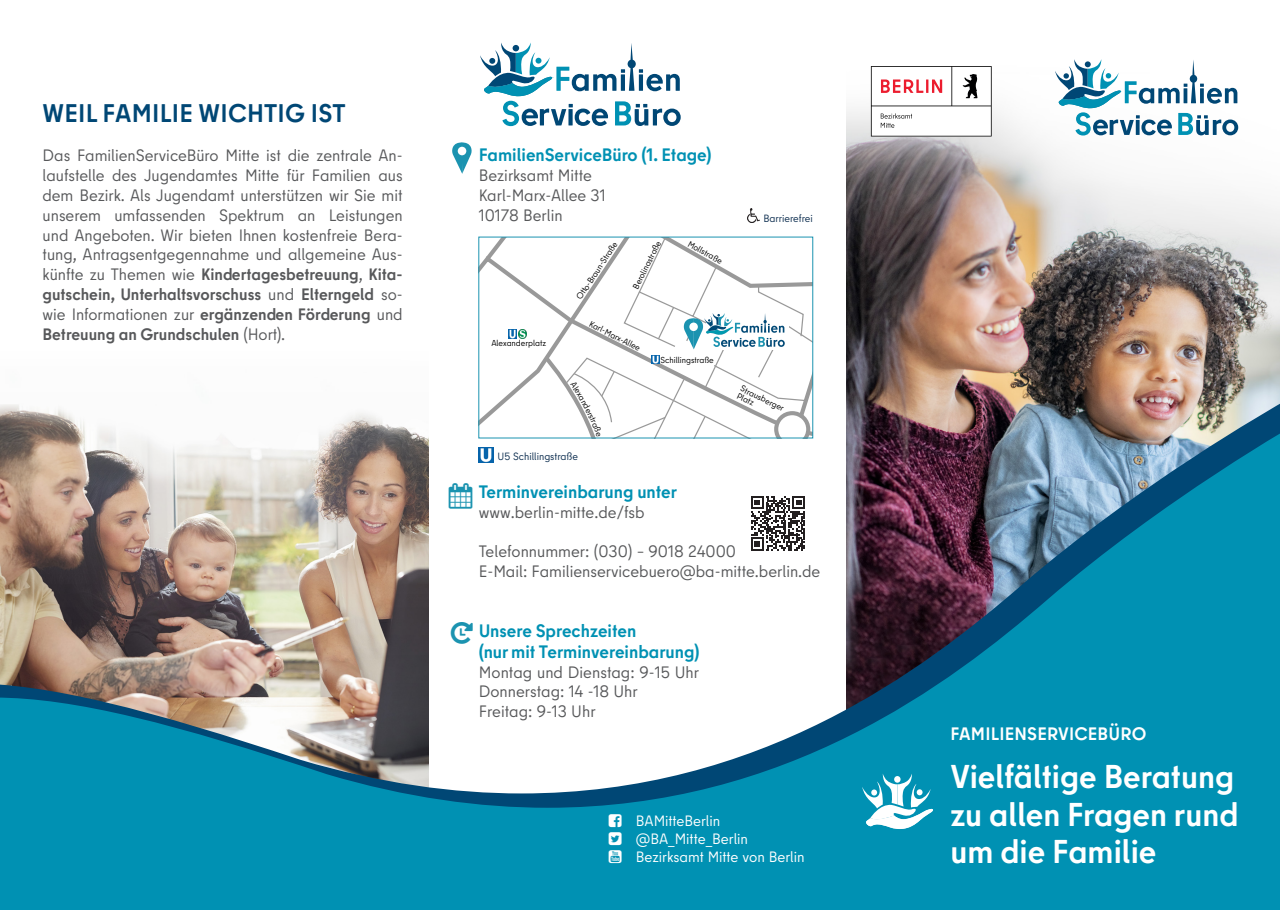
<style>
.page{position:relative;width:1280px;height:910px;background:#fff}
.page>*{position:absolute;margin:0;border:0;box-sizing:border-box;transform-origin:0 0}
.t1{font:700 33px/37.5px "Berlin Type";color:#fff}
.t2{font:700 25.5px "Berlin Type";letter-spacing:.01em;color:#004775}
.t3{font:700 18px/21px "Berlin Type";color:#0091b3}
.h2a{font:700 18px "Berlin Type";letter-spacing:.01em;color:#fff}
.Fließtext{font:16.5px/19.8px "Berlin Type";color:#57585a}
.t4{font:15px "Berlin Type";color:#fff}
.t5{font:10.5px "Berlin Type";color:#0b2c4e}
.t6{font:8.7px "Berlin Type";color:#000}
.t7{font:8.55px/8.2px "Berlin Type";color:#000}
.s1{font-weight:700}
</style>
<div class="page">
<img style="left:846px;top:66px;width:434px;height:303px">
<img style="left:478px;top:369px;width:802px;height:15px">
<img style="left:0;top:384px;width:1280px;height:526px">
<svg style="left:1055px;top:59px;width:183px;height:77px"></svg>
<svg style="left:480px;top:43px;width:201px;height:83px"></svg>
<svg style="left:871px;top:66px;width:121px;height:71px"></svg>
<svg style="left:750px;top:496px;width:55px;height:55px"></svg>
<svg style="left:862px;top:774px;width:71px;height:58px"></svg>
<div style="left:894px;top:776px;width:6px;height:7px;background:#fff;border-radius:3px"></div>
<svg style="left:452px;top:142px;width:20px;height:32px"></svg>
<div style="left:458px;top:147px;width:8px;height:8px;background:#fff;border-radius:50%"></div>
<img style="left:479px;top:448px;width:14px;height:14px">
<img style="left:747px;top:208px;width:12px;height:14px">
<svg style="left:609px;top:814px;width:16px;height:49px"></svg>
<svg style="left:451px;top:621px;width:22px;height:22px"></svg>
<svg style="left:479px;top:237px;width:334px;height:201px"></svg>
<svg style="left:449px;top:483px;width:24px;height:26px"></svg>
<p class="t2" style="left:43px;top:96px;width:305px">WEIL FAMILIE WICHTIG IST</p>
<p class="Fließtext" style="left:43px;top:146px;width:362px;text-align:justify">Das FamilienServiceBüro Mitte ist die zentrale An&shy;laufstelle des Jugendamtes Mitte für Familien aus dem Bezirk. Als Jugendamt unterstützen wir Sie mit unserem umfassenden Spektrum an Leistungen und Angeboten. Wir bieten Ihnen kostenfreie Bera&shy;tung, Antragsentgegennahme und allgemeine Aus&shy;künfte zu Themen wie <span class="s1">Kindertagesbetreuung</span>, <span class="s1">Kita&shy;gutschein, Unterhaltsvorschuss</span> und <span class="s1">Elterngeld</span> so&shy;wie Informationen zur <span class="s1">ergänzenden Förderung</span> und <span class="s1">Betreuung an Grundschulen</span> (Hort).</p>
<p class="t3" style="left:479px;top:145px;width:234px">FamilienServiceBüro (1. Etage)</p>
<p class="Fließtext" style="left:479px;top:166px;width:115px">Bezirksamt Mitte</p>
<p class="Fließtext" style="left:479px;top:185px;width:128px">Karl-Marx-Allee 31<br>10178 Berlin</p>
<p class="t6" style="left:491px;top:338px;width:56px">Alexanderplatz</p>
<p class="t6" style="left:574px;top:296px;width:69px;rotate:-57deg">Otto-Braun-Straße</p>
<p class="t6" style="left:630px;top:286px;width:54px;rotate:-63deg">Berolinastraße</p>
<p class="t6" style="left:592px;top:318px;width:58px;rotate:27deg">Karl-Marx-Allee</p>
<p class="t6" style="left:691px;top:239px;width:40px;rotate:29deg">Mollstraße</p>
<p class="t6" style="left:660px;top:354px;width:55px">Schillingstraße</p>
<p class="t5" style="left:763px;top:212px;width:51px">Barrierefrei</p>
<p class="t7" style="left:743px;top:384px;width:49px;rotate:26deg">Strausberger<br>Platz</p>
<p class="t5" style="left:498px;top:450px;width:82px">U5 Schillingstraße</p>
<p class="t3" style="left:479px;top:481px;width:200px">Terminvereinbarung unter</p>
<p class="Fließtext" style="left:479px;top:502px;width:167px">www.berlin-mitte.de/fsb</p>
<p class="Fließtext" style="left:479px;top:542px;width:343px">Telefonnummer: (030) – 9018 24000<br>E-Mail: Familienservicebuero@ba-mitte.berlin.de</p>
<p class="t3" style="left:479px;top:620px;width:222px">Unsere Sprechzeiten<br>(nur mit Terminvereinbarung)</p>
<p class="Fließtext" style="left:479px;top:662px;width:222px">Montag und Dienstag: 9-15 Uhr<br>Donnerstag: 14 -18 Uhr<br>Freitag: 9-13 Uhr</p>
<p class="t4" style="left:636px;top:811px;width:86px">BAMitteBerlin</p>
<p class="t4" style="left:636px;top:829px;width:114px">@BA_Mitte_Berlin</p>
<p class="t4" style="left:636px;top:847px;width:170px">Bezirksamt Mitte von Berlin</p>
<p class="h2a" style="left:950px;top:723px;width:198px">FAMILIENSERVICEBÜRO</p>
<p class="t1" style="left:950px;top:758px;width:290px">Vielfältige Beratung zu allen Fragen rund um die Familie</p>
</div>
